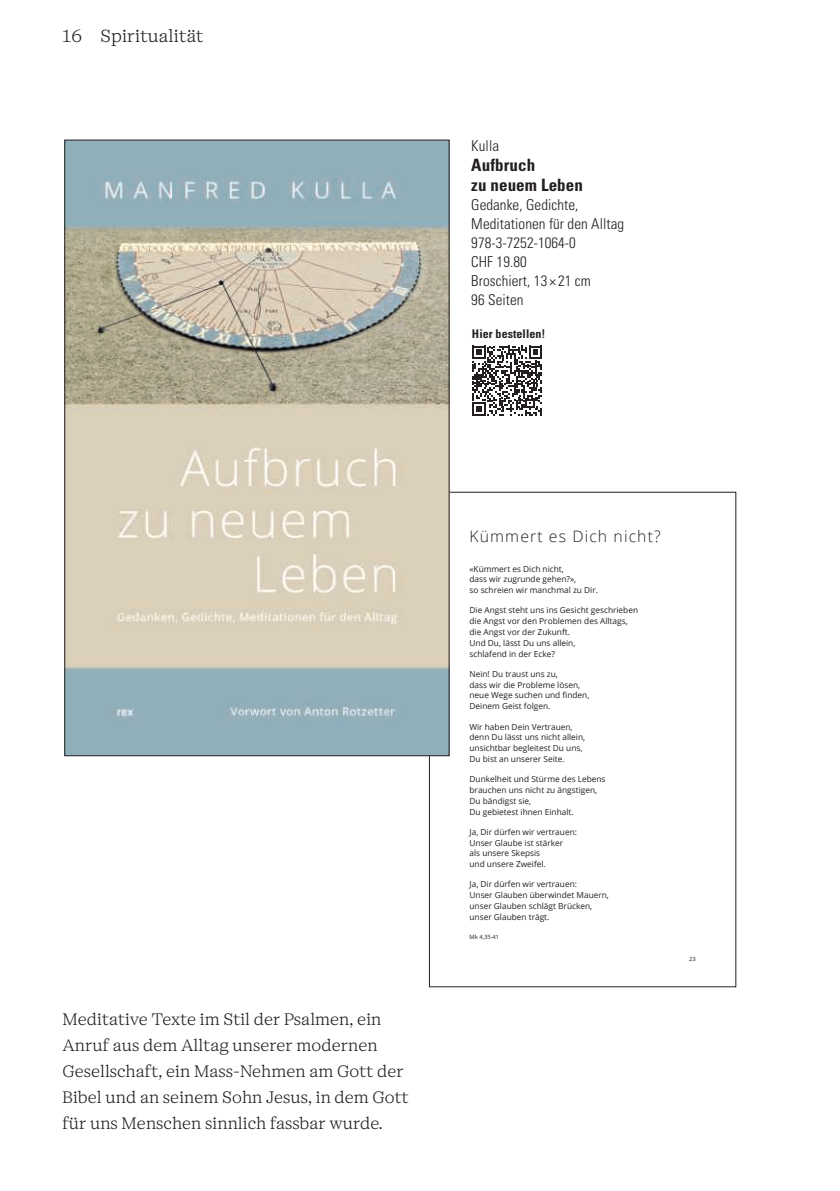
<style>
.page{position:relative;width:840px;height:1191px;background:#fff}
.page>*{position:absolute;margin:0;border:0;box-sizing:border-box;transform-origin:0 0}
.t1{font:300 18px "Cotford Text";letter-spacing:.01em;color:#231f20}
.t2{font:300 17px/26px "Cotford Text";letter-spacing:.005em;color:#231f20}
.t3{font:700 condensed 17px/20px "Univers LT Pro";letter-spacing:.005em;color:#231f20}
.t4{font:300 15.8px "Open Sans";letter-spacing:.07em;color:#231f20}
.t5{font:300 condensed 15px/19px "Univers LT Pro";letter-spacing:.005em;color:#231f20}
.t6{font:700 condensed 12px "Univers LT Pro";letter-spacing:.005em;color:#231f20}
.t7{font:8.4px/10.8px "Open Sans";color:#231f20}
.t8{font:5.8px "Open Sans";color:#231f20}
</style>
<div class="page">
<svg style="left:472px;top:346px;width:70px;height:69px"></svg>
<img style="left:66px;top:142px;width:381px;height:612px">
<h1 class="t1" style="left:62px;top:24px;width:142px">16 Spiritualität</h1>
<h3 class="t5" style="left:471px;top:135px;width:29px">Kulla</h3>
<h2 class="t3" style="left:471px;top:154px;width:113px">Aufbruch<br>zu neuem Leben</h2>
<h3 class="t5" style="left:471px;top:194px;width:154px">Gedanke, Gedichte,<br>Meditationen für den Alltag<br>978-3-7252-1064-0<br>CHF 19.80<br>Broschiert, 13 × 21 cm<br>96 Seiten</h3>
<h3 class="t6" style="left:471px;top:326px;width:75px">Hier bestellen!</h3>
<h2 class="t2" style="left:62px;top:1005px;width:347px">Meditative Texte im Stil der Psalmen, ein Anruf aus dem Alltag unserer modernen Gesellschaft, ein Mass--Nehmen am Gott der Bibel und an seinem Sohn Jesus, in dem Gott für uns Menschen sinnlich fassbar wurde.</h2>
<h3 class="t4" style="left:469px;top:525px;width:193px">Kümmert es Dich nicht?</h3>
<p class="t7" style="left:469px;top:563px;width:130px">«Kümmert es Dich nicht,<br>dass wir zugrunde gehen?»,<br>so schreien wir manchmal zu Dir.</p>
<p class="t7" style="left:469px;top:605px;width:170px">Die Angst steht uns ins Gesicht geschrieben die Angst vor den Problemen des Alltags, die Angst vor der Zukunft.<br>Und Du, lässt Du uns allein,<br>schlafend in der Ecke?</p>
<p class="t7" style="left:469px;top:668px;width:121px">Nein! Du traust uns zu,<br>dass wir die Probleme lösen, neue Wege suchen und finden,<br>Deinem Geist folgen.</p>
<p class="t7" style="left:469px;top:721px;width:117px">Wir haben Dein Vertrauen, denn Du lässt uns nicht allein, unsichtbar begleitest Du uns,<br>Du bist an unserer Seite.</p>
<p class="t7" style="left:469px;top:773px;width:137px">Dunkelheit und Stürme des Lebens brauchen uns nicht zu ängstigen,<br>Du bändigst sie,<br>Du gebietest ihnen Einhalt.</p>
<p class="t7" style="left:469px;top:826px;width:109px">Ja, Dir dürfen wir vertrauen:<br>Unser Glaube ist stärker<br>als unsere Skepsis<br>und unsere Zweifel.</p>
<p class="t7" style="left:469px;top:878px;width:141px">Ja, Dir dürfen wir vertrauen:<br>Unser Glauben überwindet Mauern, unser Glauben schlägt Brücken, unser Glauben trägt.</p>
<p class="t8" style="left:469px;top:932px;width:31px">Mk 4,35-41</p>
<p class="t8" style="left:688px;top:954px;width:8px">23</p>
</div>
